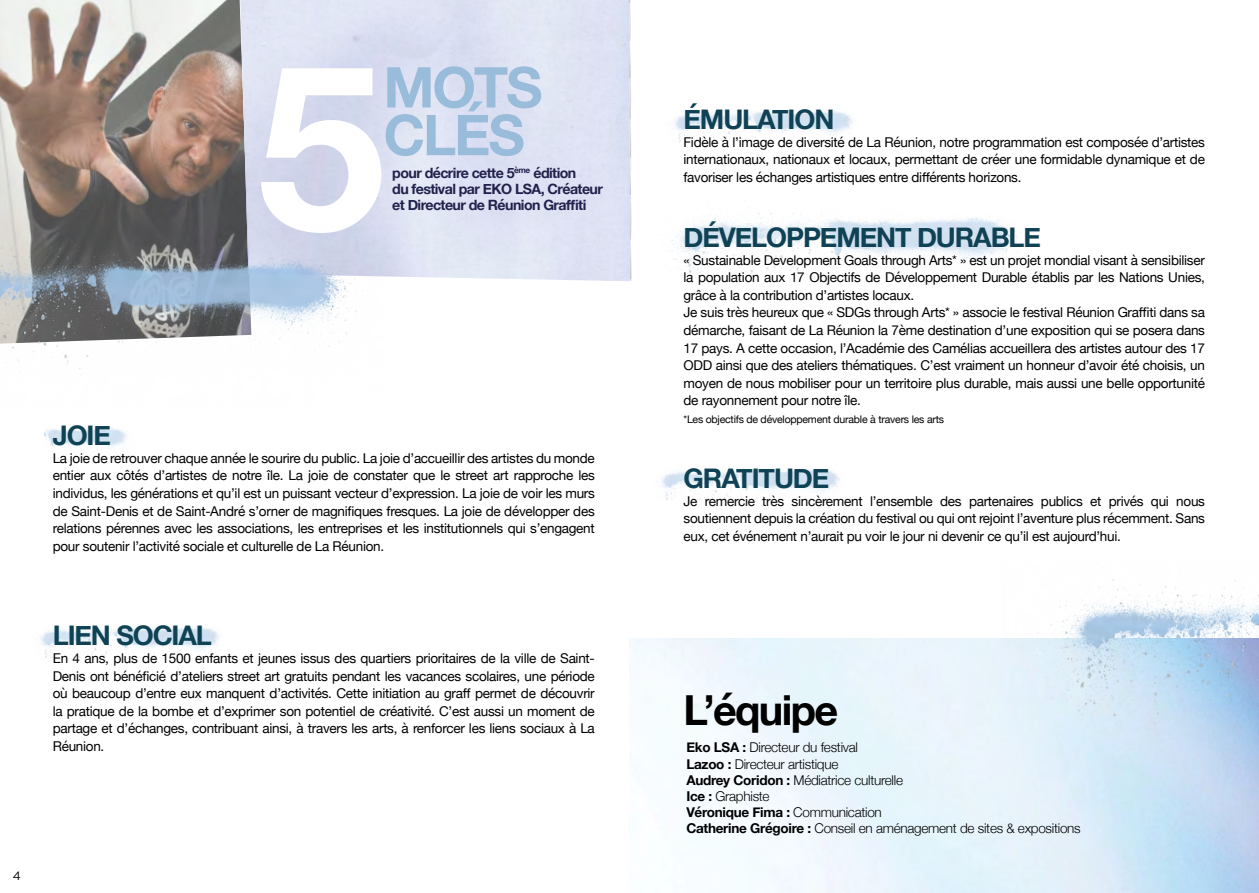
<style>
.page{position:relative;width:1259px;height:893px;background:#fff}
.page>*{position:absolute;margin:0;border:0;box-sizing:border-box;transform-origin:0 0}
.t1{font:700 231px "Helvetica Neue";color:#fff}
.t2{font:700 56.25px/47.7px "Helvetica Neue";letter-spacing:-.04em;color:#99bcdb}
.t3{font:700 41.4px "Helvetica Neue";letter-spacing:-.04em;color:#000}
.t4{font:700 27px "Helvetica Neue";letter-spacing:-.04em;color:#0e4254}
.t5{font:700 14.25px/15.9px "Helvetica Neue";letter-spacing:-.04em;color:#21214c}
.t6{font:13.5px/17.5px "Helvetica Neue";letter-spacing:-.02em;color:#000;text-align:justify}
.t7{font:300 13.5px/16.2px "Helvetica Neue";letter-spacing:-.02em;color:#000}
.t8{font:12px "Gotham";color:#000}
.t9{font:10.5px "Helvetica Neue";letter-spacing:-.02em;color:#000}
.s1{font-weight:700}
</style>
<div class="page">
<img style="left:0;top:0;width:251px;height:221px">
<img style="left:0;top:221px;width:395px;height:154px">
<img style="left:45px;top:427px;width:82px;height:22px">
<img style="left:35px;top:626px;width:185px;height:32px">
<img style="left:669px;top:106px;width:184px;height:37px">
<img style="left:656px;top:468px;width:184px;height:32px">
<img style="left:623px;top:188px;width:394px;height:87px">
<img style="left:1002px;top:579px;width:257px;height:165px">
<h1 class="t1" style="left:257px;top:-34px;width:130px">5</h1>
<h2 class="t2" style="left:383px;top:65px;width:161px">MOTS<br>CLÉS</h2>
<p class="t5" style="left:392px;top:166px;width:212px">pour décrire cette 5<sup>ème</sup> édition<br>du festival par EKO LSA, Créateur et Directeur de Réunion Graffiti</p>
<h3 class="t4" style="left:53px;top:414px;width:60px">JOIE</h3>
<p class="t6" style="left:53px;top:450px;width:544px">La joie de retrouver chaque année le sourire du public. La joie d’accueillir des artistes du monde entier aux côtés d’artistes de notre île. La joie de constater que le street art rapproche les individus, les générations et qu’il est un puissant vecteur d’expression. La joie de voir les murs de Saint-Denis et de Saint-André s’orner de magnifiques fresques. La joie de développer des relations pérennes avec les associations, les entreprises et les institutionnels qui s’engagent pour soutenir l’activité sociale et culturelle de La Réunion.</p>
<h3 class="t4" style="left:53px;top:615px;width:161px">LIEN SOCIAL</h3>
<p class="t6" style="left:53px;top:650px;width:543px">En 4 ans, plus de 1500 enfants et jeunes issus des quartiers prioritaires de la ville de Saint-Denis ont bénéficié d’ateliers street art gratuits pendant les vacances scolaires, une période où beaucoup d’entre eux manquent d’activités. Cette initiation au graff permet de découvrir la pratique de la bombe et d’exprimer son potentiel de créativité. C’est aussi un moment de partage et d’échanges, contribuant ainsi, à travers les arts, à renforcer les liens sociaux à La Réunion.</p>
<p class="t8" style="left:13px;top:868px;width:10px">4</p>
<h3 class="t4" style="left:683px;top:98px;width:152px">ÉMULATION</h3>
<p class="t6" style="left:683px;top:134px;width:523px">Fidèle à l’image de diversité de La Réunion, notre programmation est composée d’artistes internationaux, nationaux et locaux, permettant de créer une formidable dynamique et de favoriser les échanges artistiques entre différents horizons.</p>
<h3 class="t4" style="left:683px;top:216px;width:359px">DÉVELOPPEMENT DURABLE</h3>
<p class="t6" style="left:683px;top:252px;width:523px;text-align:left">« Sustainable Development Goals through Arts* » est un projet mondial visant à sensibiliser la population aux 17 Objectifs de Développement Durable établis par les Nations Unies, grâce à la contribution d’artistes locaux.<br>Je suis très heureux que « SDGs through Arts* » associe le festival Réunion Graffiti dans sa démarche, faisant de La Réunion la 7ème destination d’une exposition qui se posera dans 17 pays. A cette occasion, l’Académie des Camélias accueillera des artistes autour des 17<br>ODD ainsi que des ateliers thématiques. C’est vraiment un honneur d’avoir été choisis, un moyen de nous mobiliser pour un territoire plus durable, mais aussi une belle opportunité de rayonnement pour notre île.</p>
<p class="t9" style="left:683px;top:412px;width:262px">*Les objectifs de développement durable à travers les arts</p>
<h3 class="t4" style="left:683px;top:457px;width:147px">GRATITUDE</h3>
<p class="t6" style="left:683px;top:493px;width:523px">Je remercie très sincèrement l’ensemble des partenaires publics et privés qui nous soutiennent depuis la création du festival ou qui ont rejoint l’aventure plus récemment. Sans eux, cet événement n’aurait pu voir le jour ni devenir ce qu’il est aujourd’hui.</p>
<h3 class="t3" style="left:683px;top:678px;width:156px">L’équipe</h3>
<p class="t7" style="left:686px;top:738px;width:396px"><span class="s1">Eko LSA :</span> Directeur du festival<br><span class="s1">Lazoo :</span> Directeur artistique<br><span class="s1">Audrey Coridon :</span> Médiatrice culturelle<br><span class="s1">Ice :</span> Graphiste<br><span class="s1">Véronique Fima :</span> Communication<br><span class="s1">Catherine Grégoire :</span> Conseil en aménagement de sites &amp; expositions</p>
</div>
